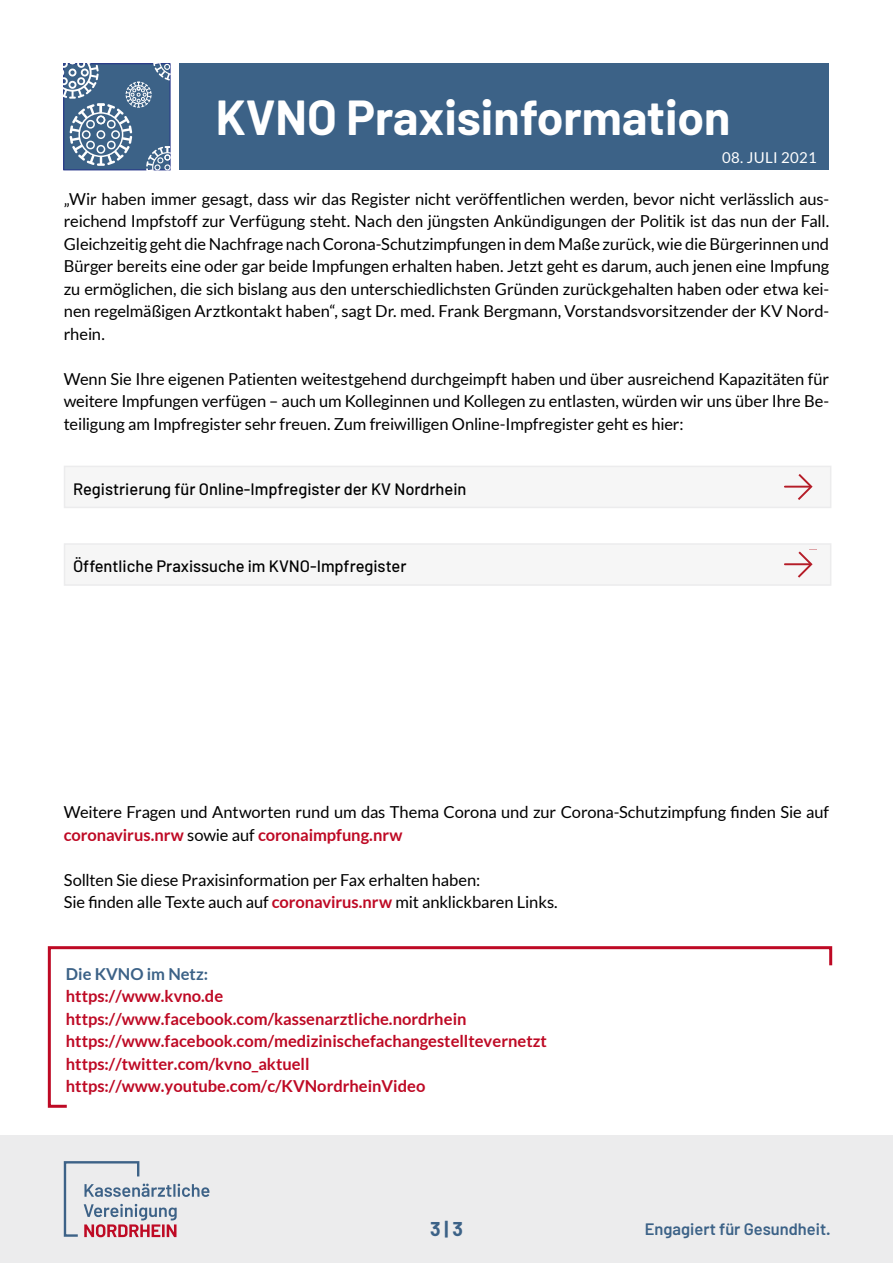
<style>
.page{position:relative;width:893px;height:1263px;background:#fff}
.page>*{position:absolute;margin:0;border:0;box-sizing:border-box;transform-origin:0 0}
.t1{font:700 48px "Barlow";color:#fff}
.t2{font:700 19.5px "Barlow";color:#3c6287}
._3_0_-_Numerische_Aufzählung{font:16.5px/22.5px "Lato";letter-spacing:-.005em;color:#000;text-align:justify}
._1_0_-_Fließtext_11_15{font:16.5px/22.5px "Lato";letter-spacing:-.005em;color:#000}
._1_0_-_Fließtext_11_15-2{font:700 16.5px "Lato";color:#be0924}
.t3{font:500 16.5px "Barlow";color:#000}
.t4{font:600 16.5px "Barlow";color:#3c6287}
._1_0_-_Fließtext_11_15-3{font:700 16.5px "Lato";color:#3c6287}
.t5{font:15px "Lato";letter-spacing:.02em;color:#fff}
.s1{font-weight:700;color:#be0924}
</style>
<div class="page">
<div style="left:180px;top:64px;width:649px;height:106px;background:#3c6287"></div>
<svg style="left:64px;top:64px;width:106px;height:106px;background:#5f7e9c"></svg>
<div style="left:0;top:1135px;width:893px;height:128px;background:#ececed"></div>
<svg style="left:64px;top:1161px;width:145px;height:76px"></svg>
<div style="left:64px;top:466px;width:767px;height:42px;background:#f6f6f6"></div>
<svg style="left:796px;top:474px;width:17px;height:26px"></svg>
<hr style="left:785px;top:486px;width:25px;height:2px;background:#b51d28">
<div style="left:64px;top:543px;width:767px;height:43px;background:#f6f6f6"></div>
<svg style="left:796px;top:551px;width:17px;height:27px"></svg>
<hr style="left:785px;top:563px;width:25px;height:2px;background:#b51d28">
<svg style="left:47px;top:946px;width:786px;height:162px"></svg>
<h1 class="t1" style="left:216px;top:88px;width:516px">KVNO Praxisinformation</h1>
<p class="t5" style="left:722px;top:149px;width:96px">08. JULI 2021</p>
<p class="_3_0_-_Numerische_Aufzählung" style="left:64px;top:187px;width:767px">„Wir haben immer gesagt, dass wir das Register nicht veröffentlichen werden, bevor nicht verlässlich aus&shy;reichend Impfstoff zur Verfügung steht. Nach den jüngsten Ankündigungen der Politik ist das nun der Fall.<br>Gleichzeitig geht die Nachfrage nach Corona-Schutzimpfungen in dem Maße zurück, wie die Bürgerinnen und Bürger bereits eine oder gar beide Impfungen erhalten haben. Jetzt geht es darum, auch jenen eine Impfung zu ermöglichen, die sich bislang aus den unterschiedlichsten Gründen zurückgehalten haben oder etwa kei&shy;nen regelmäßigen Arztkontakt haben“, sagt Dr. med. Frank Bergmann, Vorstandsvorsitzender der KV Nord&shy;rhein.</p>
<p class="_3_0_-_Numerische_Aufzählung" style="left:64px;top:367px;width:767px">Wenn Sie Ihre eigenen Patienten weitestgehend durchgeimpft haben und über ausreichend Kapazitäten für weitere Impfungen verfügen – auch um Kolleginnen und Kollegen zu entlasten, würden wir uns über Ihre Be&shy;teiligung am Impfregister sehr freuen. Zum freiwilligen Online-Impfregister geht es hier:</p>
<p class="t3" style="left:73px;top:479px;width:395px">Registrierung für Online-Impfregister der KV Nordrhein</p>
<p class="t3" style="left:73px;top:556px;width:335px">Öffentliche Praxissuche im KVNO-Impfregister</p>
<p class="_1_0_-_Fließtext_11_15" style="left:64px;top:801px;width:767px">Weitere Fragen und Antworten rund um das Thema Corona und zur Corona-Schutzimpfung finden Sie auf <span class="s1">coronavirus.nrw</span> sowie auf <span class="s1">coronaimpfung.nrw</span></p>
<p class="_1_0_-_Fließtext_11_15" style="left:64px;top:868px;width:495px">Sollten Sie diese Praxisinformation per Fax erhalten haben:<br>Sie finden alle Texte auch auf <span class="s1">coronavirus.nrw</span> mit anklickbaren Links.</p>
<p class="_1_0_-_Fließtext_11_15-3" style="left:66px;top:964px;width:144px">Die KVNO im Netz:</p>
<p class="_1_0_-_Fließtext_11_15-2" style="left:66px;top:987px;width:159px">https://www.kvno.de</p>
<p class="_1_0_-_Fließtext_11_15-2" style="left:66px;top:1009px;width:402px">https://www.facebook.com/kassenarztliche.nordrhein</p>
<p class="_1_0_-_Fließtext_11_15-2" style="left:66px;top:1032px;width:482px">https://www.facebook.com/medizinischefachangestelltevernetzt</p>
<p class="_1_0_-_Fließtext_11_15-2" style="left:66px;top:1054px;width:245px">https://twitter.com/kvno_aktuell</p>
<p class="_1_0_-_Fließtext_11_15-2" style="left:66px;top:1077px;width:361px">https://www.youtube.com/c/KVNordrheinVideo</p>
<p class="t2" style="left:430px;top:1217px;width:34px">3 | 3</p>
<p class="t4" style="left:645px;top:1219px;width:187px">Engagiert für Gesundheit.</p>
</div>
